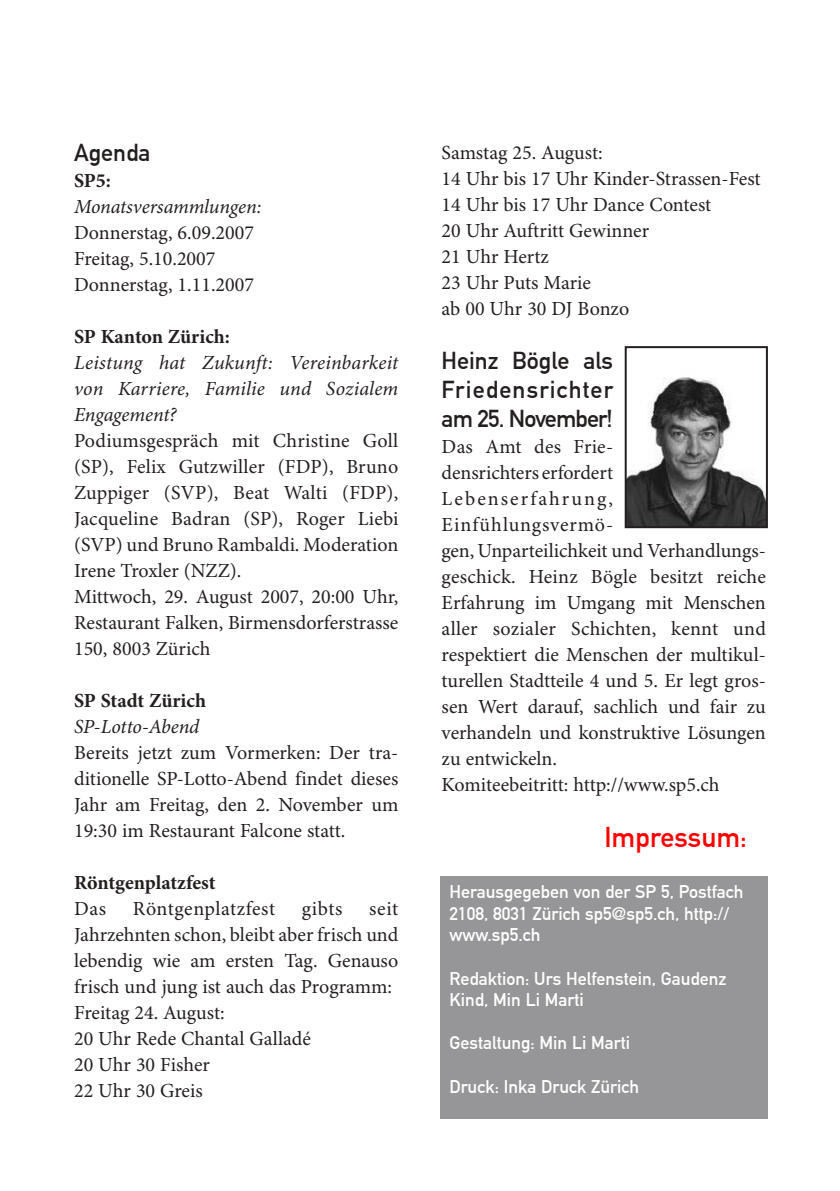
<style>
.page{position:relative;width:840px;height:1191px;background:#fff}
.page>*{position:absolute;margin:0;border:0;box-sizing:border-box;transform-origin:0 0}
.t1{font:28px "DIN Mittelschrift LT";color:#f00}
.t2{font:24px/28.8px "DIN Mittelschrift LT";color:#241f1f;text-align:justify}
.t3{font:20px/26px "Minion Pro";color:#241f1f}
.t4{font:italic 20px/26px "Minion Pro";color:#241f1f;text-align:justify}
.t5{font:700 20px "Minion Pro";letter-spacing:-.005em;color:#241f1f}
.t6{font:20px "Minion Pro";letter-spacing:.025em;color:#241f1f}
.t7{font:18px/21.6px "DIN Mittelschrift LT";color:#fff}
</style>
<div class="page">
<div style="left:440px;top:876px;width:327px;height:243px;background:#969698"></div>
<img style="left:627px;top:377px;width:137px;height:148px">
<div style="left:624px;top:346px;width:143px;height:182px;border:2px solid #241f1f"></div>
<p class="t2" style="left:74px;top:138px;width:78px">Agenda</p>
<p class="t5" style="left:74px;top:169px;width:38px">SP5:</p>
<p class="t4" style="left:74px;top:194px;width:189px">Monatsversammlungen:</p>
<p class="t3" style="left:74px;top:221px;width:180px">Donnerstag, 6.09.2007<br>Freitag, 5.10.2007<br>Donnerstag, 1.11.2007</p>
<p class="t5" style="left:74px;top:325px;width:157px">SP Kanton Zürich:</p>
<p class="t4" style="left:74px;top:350px;width:325px">Leistung hat Zukunft: Vereinbarkeit von Karriere, Familie und Sozialem Engagement?</p>
<p class="t3" style="left:74px;top:429px;width:326px">Podiumsgespräch mit Christine Goll (SP), Felix Gutzwiller (FDP), Bruno Zuppiger (SVP), Beat Walti (FDP), Jacqueline Badran (SP), Roger Liebi (SVP) und Bruno Rambaldi. Moderation Irene Troxler (NZZ).<br>Mittwoch, 29. August 2007, 20:00 Uhr, Restaurant Falken, Birmensdorferstrasse 150, 8003 Zürich</p>
<p class="t5" style="left:74px;top:689px;width:133px">SP Stadt Zürich</p>
<p class="t4" style="left:74px;top:714px;width:127px">SP-Lotto-Abend</p>
<p class="t3" style="left:74px;top:741px;width:325px;text-align:justify">Bereits jetzt zum Vormerken: Der tra&shy;ditionelle SP-Lotto-Abend findet dieses Jahr am Freitag, den 2. November um 19:30 im Restaurant Falcone statt.</p>
<p class="t5" style="left:74px;top:871px;width:143px">Röntgenplatzfest</p>
<p class="t3" style="left:74px;top:897px;width:34px">Das</p>
<p class="t6" style="left:133px;top:897px;width:144px">Röntgenplatzfest</p>
<p class="t3" style="left:302px;top:897px;width:42px">gibts</p>
<p class="t3" style="left:74px;top:897px;width:325px;text-indent:295px">seit<br>Jahrzehnten schon, bleibt aber frisch und lebendig wie am ersten Tag. Genauso frisch und jung ist auch das Programm:<br>Freitag 24. August:<br>20 Uhr Rede Chantal Galladé<br>20 Uhr 30 Fisher<br>22 Uhr 30 Greis</p>
<p class="t3" style="left:441px;top:140px;width:320px">Samstag 25. August:<br>14 Uhr bis 17 Uhr Kinder-Strassen-Fest<br>14 Uhr bis 17 Uhr Dance Contest<br>20 Uhr Auftritt Gewinner<br>21 Uhr Hertz<br>23 Uhr Puts Marie<br>ab 00 Uhr 30 DJ Bonzo</p>
<p class="t2" style="left:441px;top:347px;width:173px">Heinz Bögle als Friedensrichter am 25. November!</p>
<p class="t3" style="left:441px;top:434px;width:325px">Das Amt des Frie-<br>densrichters erfordert<br>Lebenserfahrung,<br>Einfühlungsvermö-<br>gen, Unparteilichkeit und Verhandlungs&shy;geschick. Heinz Bögle besitzt reiche<br>Erfahrung im Umgang mit Menschen aller sozialer Schichten, kennt und respektiert die Menschen der multikul&shy;turellen Stadtteile 4 und 5. Er legt gros&shy;sen Wert darauf, sachlich und fair zu verhandeln und konstruktive Lösungen zu entwickeln.<br>Komiteebeitritt: http://www.sp5.ch</p>
<h1 class="t1" style="left:604px;top:820px;width:144px">Impressum:</h1>
<p class="t7" style="left:449px;top:881px;width:295px">Herausgegeben von der SP 5, Postfach<br>2108, 8031 Zürich sp5@sp5.ch, http:// www.sp5.ch</p>
<p class="t7" style="left:449px;top:967px;width:278px">Redaktion: Urs Helfenstein, Gaudenz<br>Kind, Min Li Marti</p>
<p class="t7" style="left:449px;top:1032px;width:182px">Gestaltung: Min Li Marti</p>
<p class="t7" style="left:449px;top:1075px;width:191px">Druck: Inka Druck Zürich</p>
</div>
